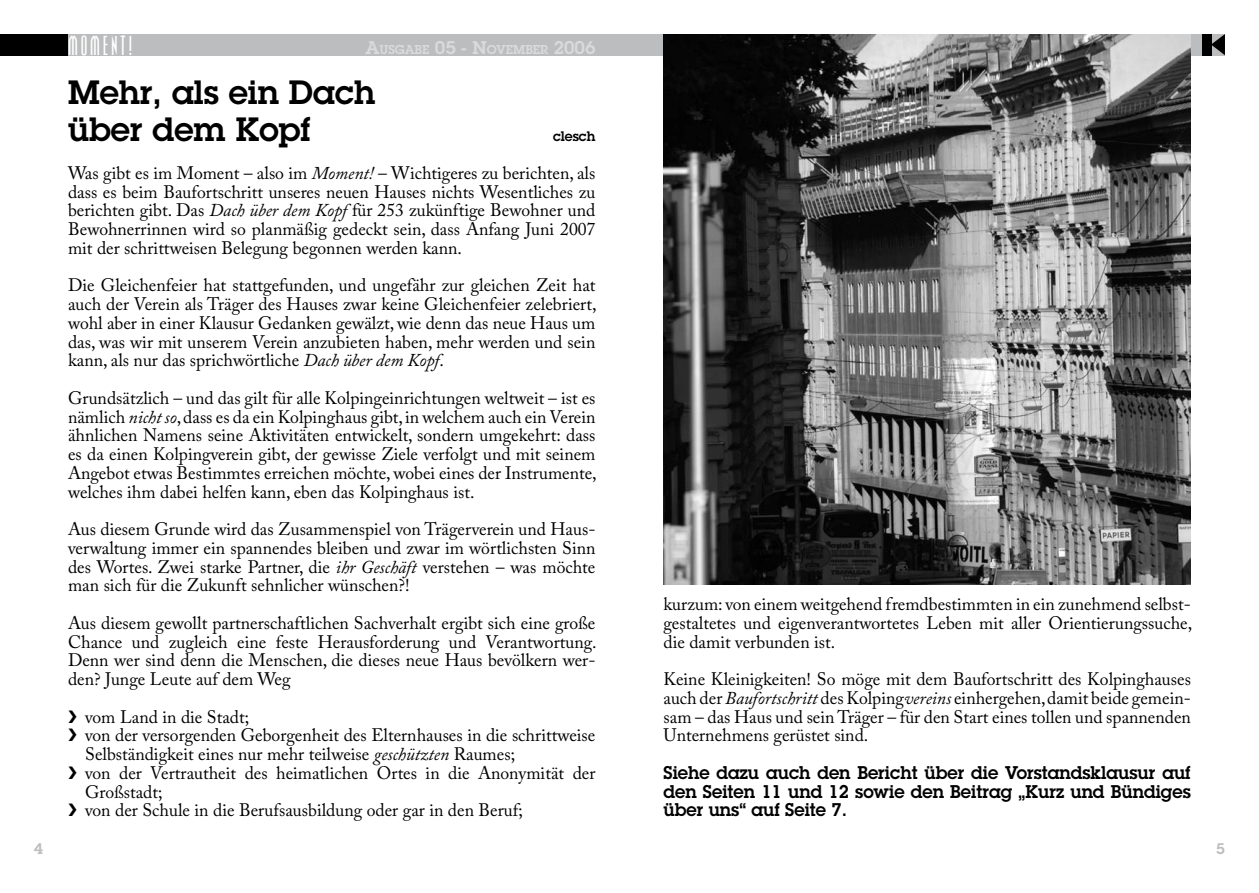
<style>
.page{position:relative;width:1259px;height:893px;background:#fff}
.page>*{position:absolute;margin:0;border:0;box-sizing:border-box;transform-origin:0 0}
.t1{font:600 33px/37.5px "Lubalin Graph Std";color:#000}
.t2{font:28.5px "Pritchard";letter-spacing:.1em;color:#fff}
.t3{font:18px/18.8px "Adobe Caslon Pro";color:#000;text-align:justify}
.t4{font:600 18px/18.8px "Lubalin Graph Std";color:#000;text-align:justify}
.t5{font:600 13.5px "Lubalin Graph Std";color:#000}
.t6{font:600 12.6px "Lubalin Graph Std";color:#d9dadb}
.s1{font-size:18px}
.s2{font-style:italic}
</style>
<div class="page">
<div style="left:13px;top:34px;width:616px;height:21px;background:#bcbdbe"></div>
<div style="left:0;top:34px;width:68px;height:21px;background:#000"></div>
<div style="left:629px;top:34px;width:596px;height:21px;background:#bcbdbe"></div>
<div style="left:1202px;top:34px;width:10px;height:21px;background:#000"></div>
<svg style="left:1212px;top:34px;width:13px;height:21px"></svg>
<img style="left:663px;top:34px;width:528px;height:550px">
<h2 class="t2" style="left:68px;top:32px;width:66px">MOMENT!</h2>
<p class="t6" style="left:365px;top:41px;width:231px"><span class="s1">A</span>usgabe <span class="s1">05 - N</span>ovember <span class="s1">2006</span></p>
<h1 class="t1" style="left:68px;top:73px;width:309px">Mehr, als ein Dach über dem Kopf</h1>
<p class="t5" style="left:553px;top:128px;width:44px">clesch</p>
<p class="t3" style="left:68px;top:163px;width:529px">Was gibt es im Moment – also im <span class="s2">Moment!</span> – Wichtigeres zu berichten, als dass es beim Baufortschritt unseres neuen Hauses nichts Wesentliches zu berichten gibt. Das <span class="s2">Dach über dem Kopf</span> für 253 zukünftige Bewohner und Bewohnerrinnen wird so planmäßig gedeckt sein, dass Anfang Juni 2007 mit der schrittweisen Belegung begonnen werden kann.</p>
<p class="t3" style="left:68px;top:276px;width:530px">Die Gleichenfeier hat stattgefunden, und ungefähr zur gleichen Zeit hat auch der Verein als Träger des Hauses zwar keine Gleichenfeier zelebriert, wohl aber in einer Klausur Gedanken gewälzt, wie denn das neue Haus um das, was wir mit unserem Verein anzubieten haben, mehr werden und sein kann, als nur das sprichwörtliche <span class="s2">Dach über dem Kopf</span>.</p>
<p class="t3" style="left:68px;top:388px;width:530px">Grundsätzlich – und das gilt für alle Kolpingeinrichtungen weltweit – ist es nämlich <span class="s2">nicht so</span>, dass es da ein Kolpinghaus gibt, in welchem auch ein Verein ähnlichen Namens seine Aktivitäten entwickelt, sondern umgekehrt: dass es da einen Kolpingverein gibt, der gewisse Ziele verfolgt und mit seinem Angebot etwas Bestimmtes erreichen möchte, wobei eines der Instrumente, welches ihm dabei helfen kann, eben das Kolpinghaus ist.</p>
<p class="t3" style="left:68px;top:519px;width:529px">Aus diesem Grunde wird das Zusammenspiel von Trägerverein und Haus&shy;verwaltung immer ein spannendes bleiben und zwar im wörtlichsten Sinn des Wortes. Zwei starke Partner, die <span class="s2">ihr Geschäft</span> verstehen – was möchte man sich für die Zukunft sehnlicher wünschen?!</p>
<p class="t3" style="left:68px;top:613px;width:530px">Aus diesem gewollt partnerschaftlichen Sachverhalt ergibt sich eine große Chance und zugleich eine feste Herausforderung und Verantwortung.<br>Denn wer sind denn die Menschen, die dieses neue Haus bevölkern wer&shy;den? Junge Leute auf dem Weg</p>
<p class="t3" style="left:68px;top:707px;width:183px">❯ vom Land in die Stadt;</p>
<p class="t3" style="left:68px;top:726px;width:529px">❯ von der versorgenden Geborgenheit des Elternhauses in die schrittweise</p>
<p class="t3" style="left:85px;top:744px;width:431px">Selbständigkeit eines nur mehr teilweise <span class="s2">geschützten</span> Raumes;</p>
<p class="t3" style="left:68px;top:763px;width:529px">❯ von der Vertrautheit des heimatlichen Ortes in die Anonymität der</p>
<p class="t3" style="left:85px;top:782px;width:79px">Großstadt;</p>
<p class="t3" style="left:68px;top:801px;width:456px">❯ von der Schule in die Berufsausbildung oder gar in den Beruf;</p>
<p class="t3" style="left:663px;top:594px;width:530px">kurzum: von einem weitgehend fremdbestimmten in ein zunehmend selbst&shy;gestaltetes und eigenverantwortetes Leben mit aller Orientierungssuche, die damit verbunden ist.</p>
<p class="t3" style="left:663px;top:669px;width:529px">Keine Kleinigkeiten! So möge mit dem Baufortschritt des Kolpinghauses auch der <span class="s2">Baufortschritt</span> des Kolping<span class="s2">vereins</span> einhergehen, damit beide gemein&shy;sam – das Haus und sein Träger – für den Start eines tollen und spannenden Unternehmens gerüstet sind.</p>
<p class="t4" style="left:663px;top:763px;width:529px">Siehe dazu auch den Bericht über die Vorstandsklausur auf den Seiten 11 und 12 sowie den Beitrag „Kurz und Bündiges über uns“ auf Seite 7.</p>
</div>
